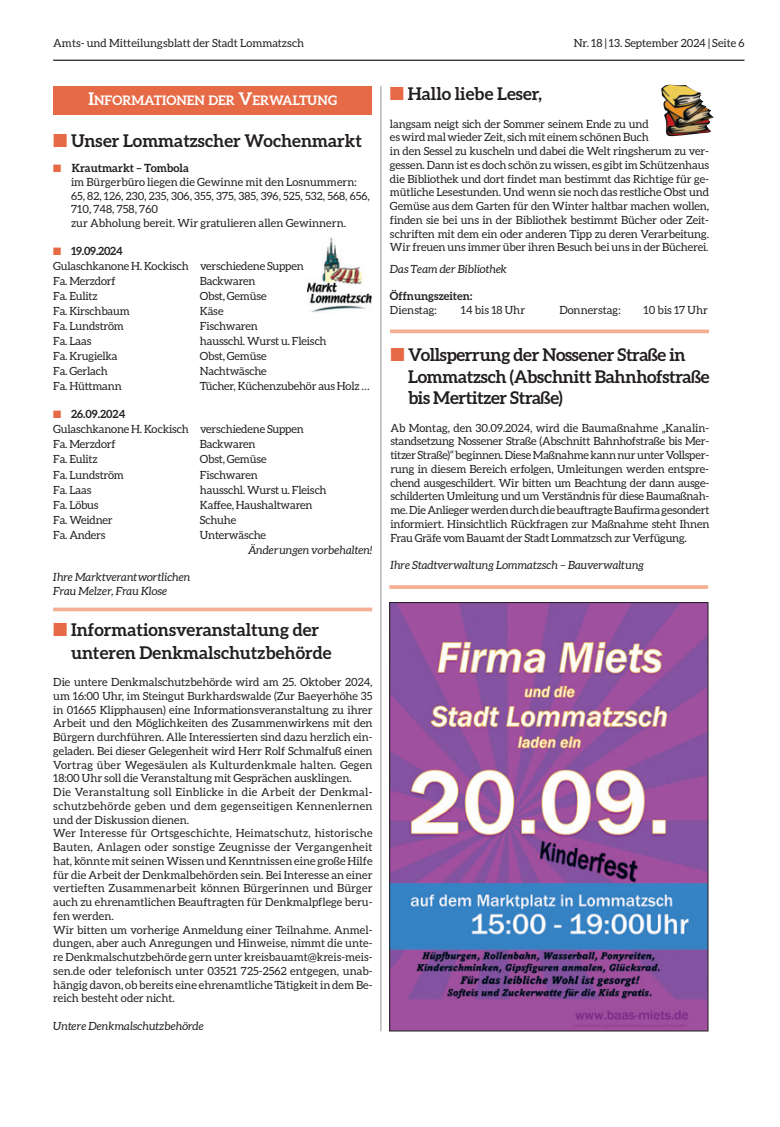
<style>
.page{position:relative;width:780px;height:1127px;background:#fff}
.page>*{position:absolute;margin:0;border:0;box-sizing:border-box;transform-origin:0 0}
.t1{font:700 17.5px/21.6px "Aleo";color:#231f20}
.t2{font:700 13.12px "Aleo";color:#fff}
.t3{font:11.25px/13.8px "Aleo";letter-spacing:-.005em;color:#231f20}
.t4{font:italic 11.25px/13.8px "Aleo";color:#231f20}
.t5{font:700 11.25px "Aleo";color:#231f20}
.s1{font-size:17.5px}
.s2{color:#e76a46}
.s3{font-weight:700}
</style>
<div class="page">
<img style="left:307px;top:237px;width:66px;height:76px">
<hr style="left:53px;top:60px;width:691px;height:1px;background:#231f20">
<hr style="left:380px;top:86px;width:1px;height:945px;background:#939598">
<div style="left:53px;top:86px;width:319px;height:28px;background:#e76a46"></div>
<svg style="left:390px;top:329px;width:319px;height:4px"></svg>
<svg style="left:389px;top:585px;width:319px;height:4px"></svg>
<svg style="left:53px;top:607px;width:319px;height:4px"></svg>
<img style="left:391px;top:604px;width:315px;height:425px">
<div style="left:389px;top:602px;width:319px;height:429px;border:1px solid #231f20"></div>
<img style="left:661px;top:85px;width:52px;height:33px">
<p class="t3" style="left:53px;top:37px;width:252px">Amts- und Mitteilungsblatt der Stadt Lommatzsch</p>
<p class="t3" style="left:573px;top:37px;width:172px">Nr. 18 | 13. September 2024 | Seite 6</p>
<p class="t2" style="left:88px;top:96px;width:250px"><span class="s1">I</span>NFORMATIONEN DER <span class="s1">V</span>ERWALTUNG</p>
<h1 class="t1" style="left:53px;top:131px;width:310px"><span class="s2">■</span> Unser Lommatzscher Wochenmarkt</h1>
<p class="t3" style="left:71px;top:162px;width:300px;text-indent:-18px"><span class="s2">■</span> <span class="s3">Krautmarkt – Tombola<br></span>im Bürgerbüro liegen die Gewinne mit den Losnummern:<br>65, 82, 126, 230, 235, 306, 355, 375, 385, 396, 525, 532, 568, 656, 710, 748, 758, 760<br>zur Abholung bereit. Wir gratulieren allen Gewinnern.</p>
<p class="t3" style="left:53px;top:244px;width:252px;line-height:15px"><span class="s2">■</span> <span class="s3">19.09.2024<br></span>Gulaschkanone H. Kockisch verschiedene Suppen<br>Fa. Merzdorf</p>
<p class="t3" style="left:200px;top:275px;width:57px">Backwaren</p>
<p class="t3" style="left:53px;top:290px;width:46px">Fa. Eulitz</p>
<p class="t3" style="left:200px;top:290px;width:68px">Obst, Gemüse</p>
<p class="t3" style="left:53px;top:305px;width:78px">Fa. Kirschbaum</p>
<p class="t3" style="left:200px;top:305px;width:25px">Käse</p>
<p class="t3" style="left:53px;top:320px;width:72px">Fa. Lundström</p>
<p class="t3" style="left:200px;top:320px;width:59px">Fischwaren</p>
<p class="t3" style="left:53px;top:335px;width:40px">Fa. Laas</p>
<p class="t3" style="left:200px;top:335px;width:128px">hausschl. Wurst u. Fleisch</p>
<p class="t3" style="left:53px;top:350px;width:66px">Fa. Krugielka</p>
<p class="t3" style="left:200px;top:350px;width:68px">Obst, Gemüse</p>
<p class="t3" style="left:53px;top:365px;width:56px">Fa. Gerlach</p>
<p class="t3" style="left:200px;top:365px;width:68px">Nachtwäsche</p>
<p class="t3" style="left:53px;top:380px;width:70px">Fa. Hüttmann</p>
<p class="t3" style="left:200px;top:380px;width:171px">Tücher, Küchenzubehör aus Holz …</p>
<p class="t3" style="left:53px;top:408px;width:252px;line-height:15px"><span class="s2">■</span> <span class="s3">26.09.2024<br></span>Gulaschkanone H. Kockisch verschiedene Suppen<br>Fa. Merzdorf</p>
<p class="t3" style="left:200px;top:438px;width:57px">Backwaren</p>
<p class="t3" style="left:53px;top:453px;width:46px">Fa. Eulitz</p>
<p class="t3" style="left:200px;top:453px;width:68px">Obst, Gemüse</p>
<p class="t3" style="left:53px;top:468px;width:72px">Fa. Lundström</p>
<p class="t3" style="left:200px;top:468px;width:59px">Fischwaren</p>
<p class="t3" style="left:53px;top:483px;width:40px">Fa. Laas</p>
<p class="t3" style="left:200px;top:483px;width:128px">hausschl. Wurst u. Fleisch</p>
<p class="t3" style="left:53px;top:498px;width:47px">Fa. Löbus</p>
<p class="t3" style="left:200px;top:498px;width:114px">Kaffee, Haushaltwaren</p>
<p class="t3" style="left:53px;top:513px;width:61px">Fa. Weidner</p>
<p class="t3" style="left:200px;top:513px;width:38px">Schuhe</p>
<p class="t3" style="left:53px;top:528px;width:54px">Fa. Anders</p>
<p class="t3" style="left:200px;top:528px;width:68px">Unterwäsche</p>
<p class="t4" style="left:248px;top:543px;width:126px">Änderungen vorbehalten!</p>
<p class="t4" style="left:53px;top:571px;width:139px">Ihre Marktverantwortlichen<br>Frau Melzer, Frau Klose</p>
<h1 class="t1" style="left:71px;top:620px;width:262px;line-height:22.4px;text-indent:-18px"><span class="s2">■</span> Informationsveranstaltung der unteren Denkmalschutzbehörde</h1>
<p class="t3" style="left:53px;top:676px;width:321px">Die untere Denkmalschutzbehörde wird am 25. Oktober 2024, um 16:00 Uhr, im Steingut Burkhardswalde (Zur Baeyerhöhe 35 in 01665 Klipphausen) eine Informationsveranstaltung zu ihrer Arbeit und den Möglichkeiten des Zusammenwirkens mit den Bürgern durchführen. Alle Interessierten sind dazu herzlich ein&shy;geladen. Bei dieser Gelegenheit wird Herr Rolf Schmalfuß einen Vortrag über Wegesäulen als Kulturdenkmale halten. Gegen 18:00 Uhr soll die Veranstaltung mit Gesprächen ausklingen.<br>Die Veranstaltung soll Einblicke in die Arbeit der Denkmal&shy;schutzbehörde geben und dem gegenseitigen Kennenlernen und der Diskussion dienen.<br>Wer Interesse für Ortsgeschichte, Heimatschutz, historische Bauten, Anlagen oder sonstige Zeugnisse der Vergangenheit hat, könnte mit seinen Wissen und Kenntnissen eine große Hilfe für die Arbeit der Denkmalbehörden sein. Bei Interesse an einer vertieften Zusammenarbeit können Bürgerinnen und Bürger auch zu ehrenamtlichen Beauftragten für Denkmalpflege beru&shy;fen werden.<br>Wir bitten um vorherige Anmeldung einer Teilnahme. Anmel&shy;dungen, aber auch Anregungen und Hinweise, nimmt die unte&shy;re Denkmalschutzbehörde gern unter kreisbauamt@kreis-meis&shy;sen.de oder telefonisch unter 03521 725-2562 entgegen, unab&shy;hängig davon, ob bereits eine ehrenamtliche Tätigkeit in dem Be&shy;reich besteht oder nicht.</p>
<p class="t4" style="left:53px;top:1020px;width:152px">Untere Denkmalschutzbehörde</p>
<h1 class="t1" style="left:390px;top:84px;width:153px"><span class="s2">■</span> Hallo liebe Leser,</h1>
<p class="t3" style="left:390px;top:118px;width:320px">langsam neigt sich der Sommer seinem Ende zu und<br>es wird mal wieder Zeit, sich mit einem schönen Buch<br>in den Sessel zu kuscheln und dabei die Welt ringsherum zu ver&shy;gessen. Dann ist es doch schön zu wissen, es gibt im Schützenhaus die Bibliothek und dort findet man bestimmt das Richtige für ge&shy;mütliche Lesestunden. Und wenn sie noch das restliche Obst und Gemüse aus dem Garten für den Winter haltbar machen wollen, finden sie bei uns in der Bibliothek bestimmt Bücher oder Zeit&shy;schriften mit dem ein oder anderen Tipp zu deren Verarbeitung.<br>Wir freuen uns immer über ihren Besuch bei uns in der Bücherei.</p>
<p class="t4" style="left:390px;top:263px;width:118px">Das Team der Bibliothek</p>
<p class="t5" style="left:390px;top:292px;width:84px">Öffnungszeiten:</p>
<p class="t3" style="left:390px;top:304px;width:48px">Dienstag:</p>
<p class="t3" style="left:461px;top:304px;width:66px">14 bis 18 Uhr</p>
<p class="t3" style="left:559px;top:304px;width:63px">Donnerstag:</p>
<p class="t3" style="left:643px;top:304px;width:66px">10 bis 17 Uhr</p>
<h1 class="t1" style="left:408px;top:345px;width:303px;text-indent:-18px"><span class="s2">■</span> Vollsperrung der Nossener Straße in<br>Lommatzsch (Abschnitt Bahnhofstraße bis Mertitzer Straße)</h1>
<p class="t3" style="left:390px;top:422px;width:320px;text-align:justify">Ab Montag, den 30.09.2024, wird die Baumaßnahme „Kanalin&shy;standsetzung Nossener Straße (Abschnitt Bahnhofstraße bis Mer&shy;titzer Straße)“ beginnen. Diese Maßnahme kann nur unter Vollsper&shy;rung in diesem Bereich erfolgen, Umleitungen werden entspre&shy;chend ausgeschildert. Wir bitten um Beachtung der dann ausge&shy;schilderten Umleitung und um Verständnis für diese Baumaßnah&shy;me. Die Anlieger werden durch die beauftragte Baufirma gesondert informiert. Hinsichtlich Rückfragen zur Maßnahme steht Ihnen Frau Gräfe vom Bauamt der Stadt Lommatzsch zur Verfügung.</p>
<p class="t4" style="left:390px;top:559px;width:255px">Ihre Stadtverwaltung Lommatzsch – Bauverwaltung</p>
</div>
